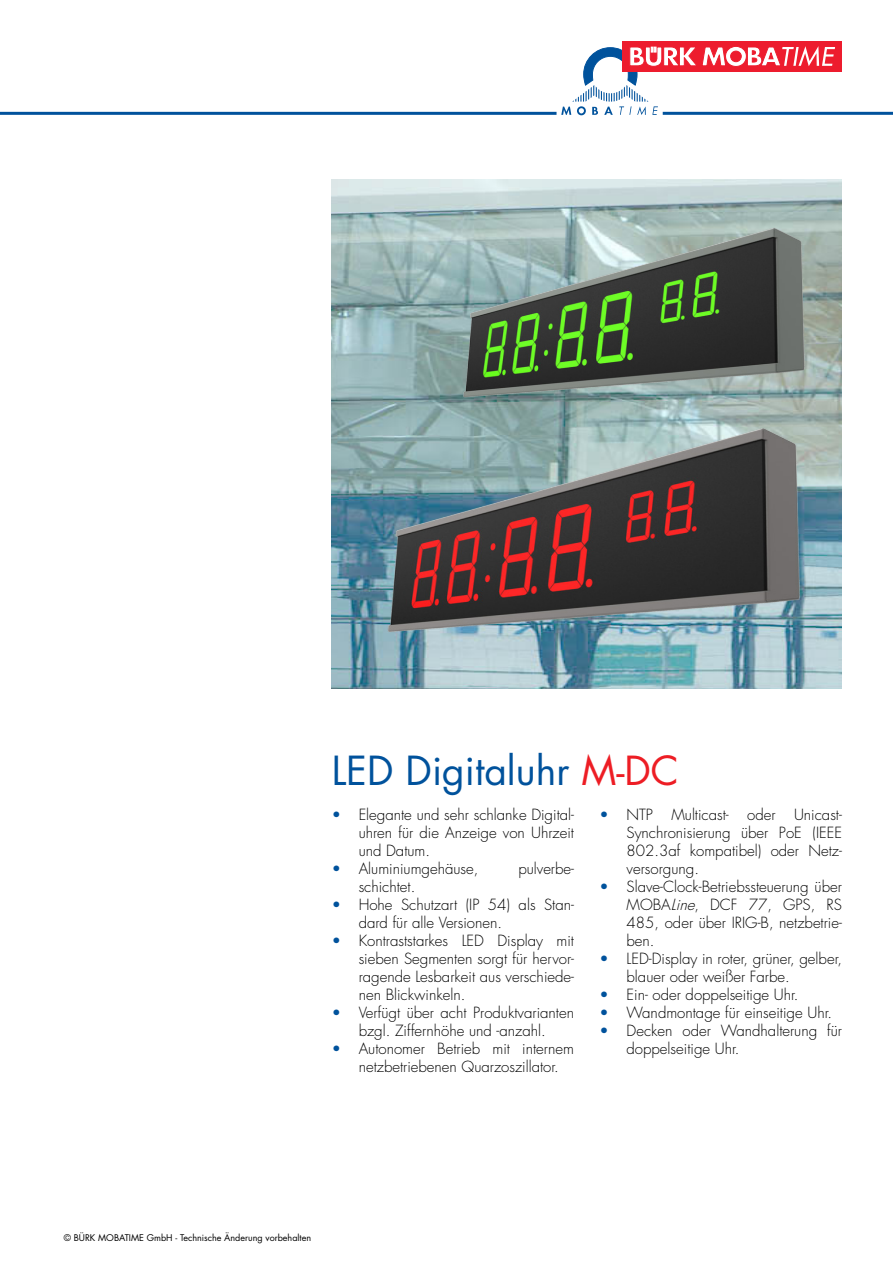
<style>
.page{position:relative;width:893px;height:1263px;background:#fff}
.page>*{position:absolute;margin:0;border:0;box-sizing:border-box;transform-origin:0 0}
.t1{font:39px "Futura Std";color:#00529c}
.t2{font:300 15px/18px "Futura Std";color:#000;text-align:justify}
.t3{font:9px "Futura Std";color:#000}
.s1{color:#ed1d24}
.s2{color:#00529c}
.s3{font-style:italic}
</style>
<div class="page">
<div style="left:622px;top:41px;width:220px;height:31px;background:#ed1c2e"></div>
<svg style="left:561px;top:46px;width:274px;height:69px"></svg>
<hr style="left:663px;top:112px;width:230px;height:3px;background:#00529c">
<hr style="left:0;top:112px;width:556px;height:3px;background:#00529c">
<img style="left:332px;top:180px;width:510px;height:509px">
<img style="left:332px;top:415px;width:510px;height:235px">
<img style="left:376px;top:218px;width:466px;height:194px">
<h1 class="t1" style="left:332px;top:746px;width:349px">LED Digitaluhr <span class="s1">M-DC</span></h1>
<p class="t2" style="left:359px;top:806px;width:217px;text-indent:-27px"><span class="s2">•</span> Elegante und sehr schlanke Digital&shy;uhren für die Anzeige von Uhrzeit und Datum.</p>
<p class="t2" style="left:332px;top:860px;width:148px"><span class="s2">•</span> Aluminiumgehäuse,</p>
<p class="t2" style="left:518px;top:860px;width:57px">pulverbe-</p>
<p class="t2" style="left:359px;top:878px;width:58px">schichtet.</p>
<p class="t2" style="left:359px;top:896px;width:217px;text-indent:-27px"><span class="s2">•</span> Hohe Schutzart (IP 54) als Stan&shy;dard für alle Versionen.</p>
<p class="t2" style="left:359px;top:932px;width:217px;text-indent:-27px"><span class="s2">•</span> Kontraststarkes LED Display mit sieben Segmenten sorgt für hervor&shy;ragende Lesbarkeit aus verschiede&shy;nen Blickwinkeln.</p>
<p class="t2" style="left:332px;top:1004px;width:244px;text-align:center"><span class="s2">•</span> Verfügt über acht Produktvarianten bzgl. Ziffernhöhe und -anzahl.</p>
<p class="t2" style="left:359px;top:1040px;width:217px;text-indent:-27px"><span class="s2">•</span> Autonomer Betrieb mit internem netzbetriebenen Quarzoszillator.</p>
<p class="t2" style="left:627px;top:806px;width:217px;text-indent:-27px"><span class="s2">•</span> NTP Multicast- oder Unicast-Synchronisierung über PoE (IEEE 802.3af kompatibel) oder Netz&shy;versorgung.</p>
<p class="t2" style="left:627px;top:878px;width:217px;text-indent:-27px"><span class="s2">•</span> Slave-Clock-Betriebssteuerung über MOBA<span class="s3">Line</span>, DCF 77, GPS, RS 485, oder über IRIG-B, netzbetrie&shy;ben.</p>
<p class="t2" style="left:627px;top:950px;width:217px;text-indent:-27px"><span class="s2">•</span> LED-Display in roter, grüner, gelber, blauer oder weißer Farbe.</p>
<p class="t2" style="left:600px;top:986px;width:200px"><span class="s2">•</span> Ein- oder doppelseitige Uhr.</p>
<p class="t2" style="left:600px;top:1004px;width:234px"><span class="s2">•</span> Wandmontage für einseitige Uhr.</p>
<p class="t2" style="left:627px;top:1022px;width:217px;text-indent:-27px"><span class="s2">•</span> Decken oder Wandhalterung für doppelseitige Uhr.</p>
<p class="t3" style="left:64px;top:1231px;width:249px">© BÜRK MOBATIME GmbH - Technische Änderung vorbehalten</p>
</div>
